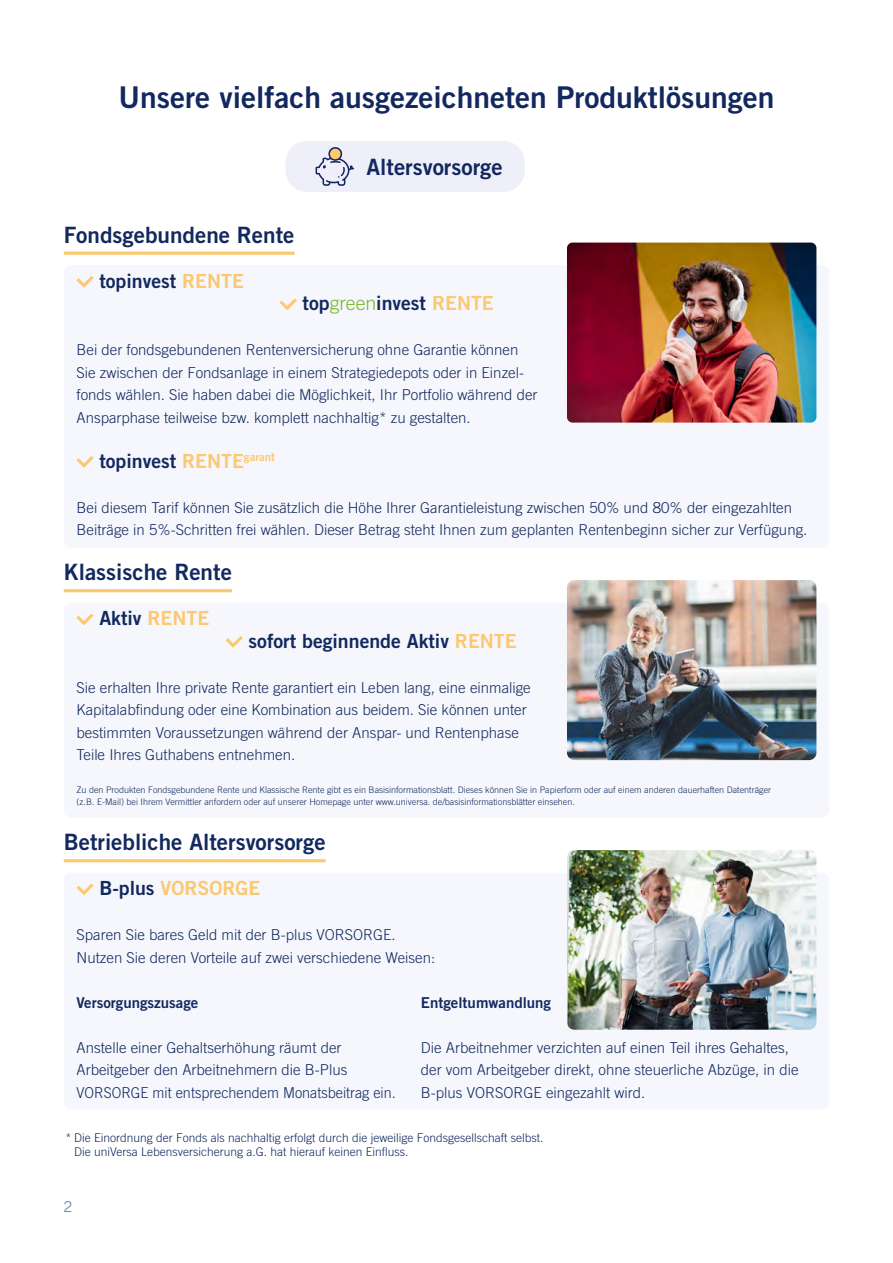
<style>
.page{position:relative;width:893px;height:1263px;background:#fff}
.page>*{position:absolute;margin:0;border:0;box-sizing:border-box;transform-origin:0 0}
.t1{font:30px "Trade Gothic LT Std Bd 2";color:#12285f}
.t2{font:22.5px "Trade Gothic LT Std Bd 2";color:#12285f}
.t3{font:19.5px "Trade Gothic LT Std Bd 2";color:#12285f}
.t4{font:19.5px "Trade Gothic LT Std Bd 2";color:#fcc870}
.t5{font:300 15px/22.5px "Trade Gothic LT Std";color:#12285f}
.t6{font:300 15px "Trade Gothic LT Std";color:#12285f;scale:.96 1}
.t7{font:15px "Trade Gothic LT Std Bd 2";color:#12285f}
.t8{font:300 15px "Trade Gothic LT Std";color:#4370b6}
.t9{font:300 12px/14.4px "Trade Gothic LT Std";color:#12285f}
.t10{font:300 9px/12px "Trade Gothic LT Std";color:#12285f}
.s1{color:#fcc870}
.s2{font-family:"Trade Gothic LT Std";font-weight:300;color:#76b828}
.s3{color:#12285f}
</style>
<div class="page">
<div style="left:64px;top:873px;width:765px;height:236px;background:#f6f7fc;border-radius:7px"></div>
<div style="left:64px;top:603px;width:765px;height:215px;background:#f6f7fc;border-radius:7px"></div>
<div style="left:64px;top:265px;width:765px;height:283px;background:#f6f7fc;border-radius:7px"></div>
<hr style="left:64px;top:252px;width:230px;height:3px;background:#fcc870">
<hr style="left:64px;top:589px;width:168px;height:3px;background:#fcc870">
<hr style="left:64px;top:859px;width:262px;height:3px;background:#fcc870">
<svg style="left:76px;top:276px;width:17px;height:12px"></svg>
<svg style="left:280px;top:299px;width:17px;height:11px"></svg>
<svg style="left:76px;top:456px;width:17px;height:12px"></svg>
<svg style="left:76px;top:614px;width:17px;height:11px"></svg>
<svg style="left:226px;top:636px;width:17px;height:12px"></svg>
<svg style="left:76px;top:884px;width:17px;height:11px"></svg>
<div style="left:286px;top:141px;width:239px;height:51px;background:#eeeff9;border-radius:21px"></div>
<svg style="left:315px;top:147px;width:39px;height:39px"></svg>
<img style="left:567px;top:243px;width:249px;height:180px">
<img style="left:567px;top:580px;width:249px;height:180px">
<img style="left:567px;top:850px;width:249px;height:180px">
<h1 class="t1" style="left:119px;top:78px;width:657px">Unsere vielfach ausgezeichneten Produktlösungen</h1>
<h2 class="t2" style="left:64px;top:221px;width:232px">Fondsgebundene Rente</h2>
<h3 class="t3" style="left:99px;top:268px;width:146px">topinvest <span class="s1">RENTE</span></h3>
<h2 class="t2" style="left:366px;top:153px;width:138px">Altersvorsorge</h2>
<h3 class="t3" style="left:303px;top:291px;width:193px">top<span class="s2">green</span>invest <span class="s1">RENTE</span></h3>
<p class="t5" style="left:77px;top:338px;width:462px">Bei der fondsgebundenen Rentenversicherung ohne Garantie können Sie zwischen der Fondsanlage in einem Strategiedepots oder in Einzel&shy;fonds wählen. Sie haben dabei die Möglichkeit, Ihr Portfolio während der Ansparphase teilweise bzw. komplett nachhaltig* zu gestalten.</p>
<h3 class="t3" style="left:99px;top:448px;width:177px">topinvest <span class="s1">RENTE</span><sup>garant</sup></h3>
<p class="t5" style="left:77px;top:496px;width:732px">Bei diesem Tarif können Sie zusätzlich die Höhe Ihrer Garantieleistung zwischen 50% und 80% der eingezahlten<br>Beiträge in 5%-Schritten frei wählen. Dieser Betrag steht Ihnen zum geplanten Rentenbeginn sicher zur Verfügung.</p>
<h2 class="t2" style="left:64px;top:558px;width:170px">Klassische Rente</h2>
<h3 class="t3" style="left:99px;top:606px;width:111px">Aktiv <span class="s1">RENTE</span></h3>
<h3 class="t3" style="left:249px;top:628px;width:270px">sofort beginnende Aktiv <span class="s1">RENTE</span></h3>
<p class="t5" style="left:77px;top:676px;width:456px">Sie erhalten Ihre private Rente garantiert ein Leben lang, eine einmalige Kapitalabfindung oder eine Kombination aus beidem. Sie können unter bestimmten Voraussetzungen während der Anspar- und Rentenphase Teile Ihres Guthabens entnehmen.</p>
<p class="t10" style="left:77px;top:784px;width:696px">Zu den Produkten Fondsgebundene Rente und Klassische Rente gibt es ein Basisinformationsblatt. Dieses können Sie in Papierform oder auf einem anderen dauerhaften Datenträger (z.B. E-Mail) bei Ihrem Vermittler anfordern oder auf unserer Homepage unter www.universa. de/basisinformationsblätter einsehen.</p>
<h2 class="t2" style="left:64px;top:828px;width:263px">Betriebliche Altersvorsorge</h2>
<h3 class="t4" style="left:99px;top:876px;width:162px"><span class="s3">B-plus</span> VORSORGE</h3>
<p class="t5" style="left:77px;top:923px;width:360px">Sparen Sie bares Geld mit der B-plus VORSORGE.<br>Nutzen Sie deren Vorteile auf zwei verschiedene Weisen:</p>
<p class="t7" style="left:77px;top:993px;width:123px">Versorgungszusage</p>
<p class="t7" style="left:421px;top:993px;width:132px">Entgeltumwandlung</p>
<p class="t5" style="left:77px;top:1036px;width:267px">Anstelle einer Gehaltserhöhung räumt der</p>
<p class="t5" style="left:421px;top:1036px;width:369px">Die Arbeitnehmer verzichten auf einen Teil ihres Gehaltes,</p>
<p class="t5" style="left:77px;top:1058px;width:272px">Arbeitgeber den Arbeitnehmern die B-Plus</p>
<p class="t5" style="left:421px;top:1058px;width:379px">der vom Arbeitgeber direkt, ohne steuerliche Abzüge, in die</p>
<p class="t6" style="left:77px;top:1083px;width:334px">VORSORGE mit entsprechendem Monatsbeitrag ein.</p>
<p class="t5" style="left:421px;top:1081px;width:226px">B-plus VORSORGE eingezahlt wird.</p>
<p class="t9" style="left:74px;top:1130px;width:471px;text-indent:-9px">* Die Einordnung der Fonds als nachhaltig erfolgt durch die jeweilige Fondsgesellschaft selbst.<br>Die uniVersa Lebensversicherung a.G. hat hierauf keinen Einfluss.</p>
<p class="t8" style="left:64px;top:1198px;width:10px">2</p>
</div>
